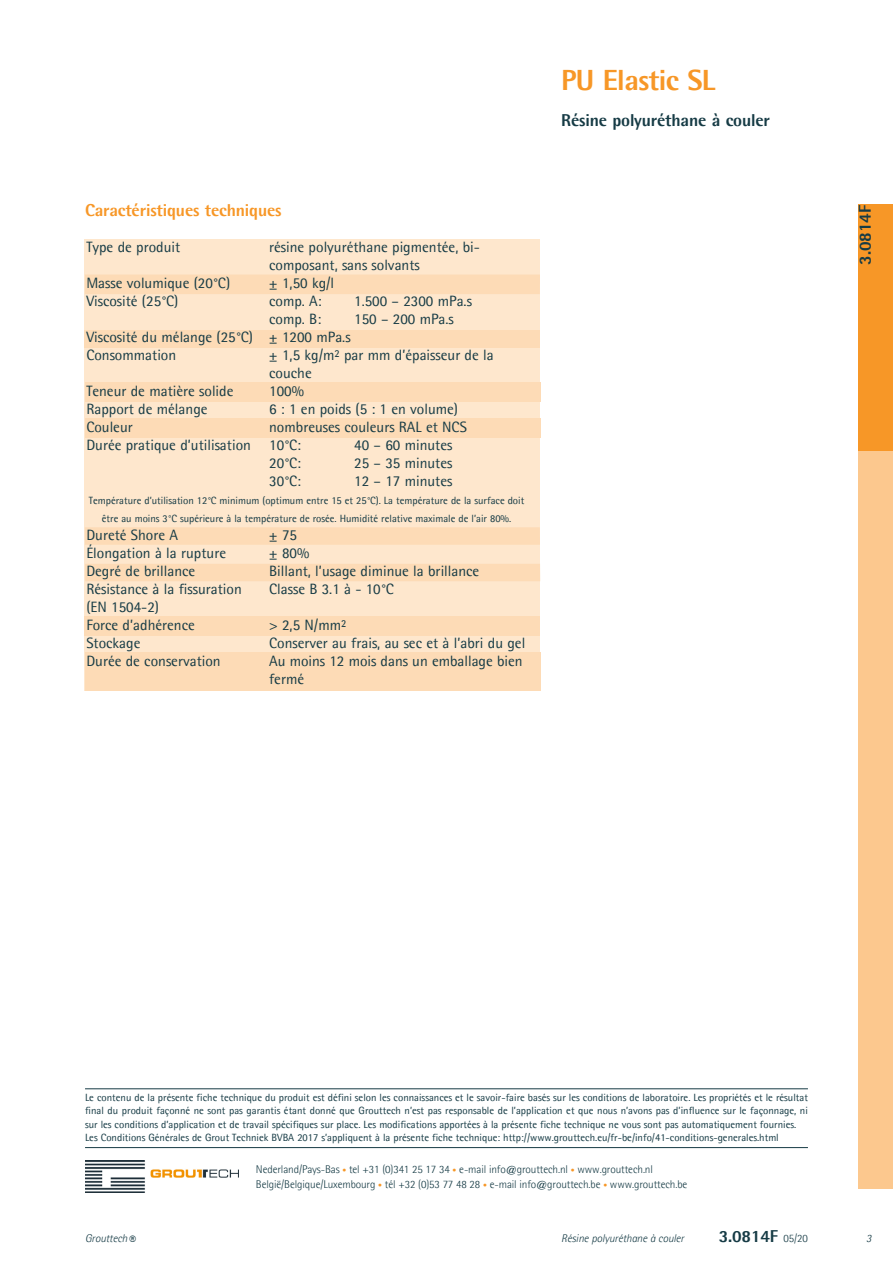
<style>
.page{position:relative;width:893px;height:1263px;background:#fff}
.page>*{position:absolute;margin:0;border:0;box-sizing:border-box;transform-origin:0 0}
.Productnaam{font:800 29.25px "Agfa Rotis Semisans";letter-spacing:-.02em;color:#f79727}
.Body_alinea{font:800 17.25px "Agfa Rotis Semisans";letter-spacing:-.01em;color:#f79727}
.Productomschrijving{font:800 17.25px "Agfa Rotis Semisans";letter-spacing:-.01em;color:#163b45}
.Productnummer{font:800 17.25px "Agfa Rotis Semisans";letter-spacing:-.01em;color:#163b45}
.Productnummer_zijbal{font:800 17.25px "Agfa Rotis Semisans";letter-spacing:-.01em;color:#163b45}
.Body_matrix_alinea_W{font:15px/18px "Agfa Rotis Semisans";color:#163b45}
.t1{font:italic 300 13.5px "Agfa Rotis Semisans";color:#163b45}
.Adresregel{font:300 11.25px "Agfa Rotis Semisans";letter-spacing:-.01em;color:#163b45}
.Soort_product____Gro{font:italic 300 11.25px "Agfa Rotis Semisans";letter-spacing:-.01em;color:#163b45}
.Datum{font:300 11.25px "Agfa Rotis Semisans";color:#163b45}
.Datum-2{font:italic 300 11.25px "Agfa Rotis Semisans";color:#163b45}
.Body_alinea-2{font:10.5px/13.5px "Agfa Rotis Semisans";color:#163b45;text-align:justify}
.Body_matrix_alinea_W-2{font:10.5px/18px "Agfa Rotis Semisans";color:#163b45;text-align:center}
.s1{font-size:7.95px;color:#f79727}
</style>
<div class="page">
<div style="left:859px;top:204px;width:34px;height:984px;background:#fcc88e"></div>
<div style="left:859px;top:205px;width:34px;height:246px;background:#f79727"></div>
<div style="left:85px;top:240px;width:455px;height:451px;background:#fee7cd"></div>
<div style="left:85px;top:275px;width:455px;height:19px;background:#fddbb6"></div>
<div style="left:85px;top:382px;width:455px;height:20px;background:#fddbb6"></div>
<div style="left:85px;top:330px;width:455px;height:17px;background:#fddbb6"></div>
<div style="left:85px;top:527px;width:455px;height:18px;background:#fddbb6"></div>
<img style="left:86px;top:1160px;width:152px;height:33px">
<div style="left:85px;top:419px;width:455px;height:19px;background:#fddbb6"></div>
<div style="left:85px;top:617px;width:455px;height:19px;background:#fddbb6"></div>
<hr style="left:85px;top:1088px;width:723px;height:1px;background:#163b45">
<hr style="left:85px;top:1147px;width:723px;height:1px;background:#163b45">
<div style="left:85px;top:564px;width:455px;height:17px;background:#fddbb6"></div>
<div style="left:85px;top:652px;width:455px;height:39px;background:#fddbb6"></div>
<p class="Body_alinea" style="left:85px;top:199px;width:198px">Caractéristiques techniques</p>
<p class="Body_matrix_alinea_W" style="left:86px;top:238px;width:95px">Type de produit</p>
<p class="Body_matrix_alinea_W" style="left:269px;top:238px;width:212px">résine polyuréthane pigmentée, bi&shy;composant, sans solvants</p>
<p class="Body_matrix_alinea_W" style="left:86px;top:274px;width:145px">Masse volumique (20°C)</p>
<p class="Body_matrix_alinea_W" style="left:269px;top:274px;width:67px">± 1,50 kg/l</p>
<p class="Body_matrix_alinea_W" style="left:86px;top:292px;width:94px">Viscosité (25°C)</p>
<p class="Body_matrix_alinea_W" style="left:269px;top:292px;width:54px">comp. A:</p>
<p class="Body_matrix_alinea_W" style="left:354px;top:292px;width:119px">1.500 – 2300 mPa.s</p>
<p class="Body_matrix_alinea_W" style="left:269px;top:310px;width:54px">comp. B:</p>
<p class="Body_matrix_alinea_W" style="left:354px;top:310px;width:101px">150 – 200 mPa.s</p>
<p class="Body_matrix_alinea_W" style="left:86px;top:328px;width:266px">Viscosité du mélange (25°C) ± 1200 mPa.s</p>
<p class="Body_matrix_alinea_W" style="left:86px;top:346px;width:91px">Consommation</p>
<p class="Body_matrix_alinea_W" style="left:269px;top:346px;width:226px">± 1,5 kg/m² par mm d’épaisseur de la couche</p>
<p class="Body_matrix_alinea_W" style="left:86px;top:382px;width:149px">Teneur de matière solide</p>
<p class="Body_matrix_alinea_W" style="left:269px;top:382px;width:36px">100%</p>
<p class="Body_matrix_alinea_W" style="left:86px;top:400px;width:123px">Rapport de mélange</p>
<p class="Body_matrix_alinea_W" style="left:269px;top:400px;width:190px">6 : 1 en poids (5 : 1 en volume)</p>
<p class="Body_matrix_alinea_W" style="left:86px;top:418px;width:48px">Couleur</p>
<p class="Body_matrix_alinea_W" style="left:269px;top:418px;width:199px">nombreuses couleurs RAL et NCS</p>
<p class="Body_matrix_alinea_W" style="left:86px;top:436px;width:216px">Durée pratique d’utilisation 10°C:</p>
<p class="Body_matrix_alinea_W" style="left:354px;top:436px;width:100px">40 – 60 minutes</p>
<p class="Body_matrix_alinea_W" style="left:269px;top:454px;width:34px">20°C:</p>
<p class="Body_matrix_alinea_W" style="left:354px;top:454px;width:100px">25 – 35 minutes</p>
<p class="Body_matrix_alinea_W" style="left:269px;top:472px;width:34px">30°C:</p>
<p class="Body_matrix_alinea_W" style="left:354px;top:472px;width:100px">12 – 17 minutes</p>
<p class="Body_matrix_alinea_W-2" style="left:89px;top:491px;width:437px">Température d’utilisation 12°C minimum (optimum entre 15 et 25°C). La température de la surface doit être au moins 3°C supérieure à la température de rosée. Humidité relative maximale de l’air 80%.</p>
<p class="Body_matrix_alinea_W" style="left:86px;top:526px;width:93px">Dureté Shore A</p>
<p class="Body_matrix_alinea_W" style="left:269px;top:526px;width:29px">± 75</p>
<p class="Body_matrix_alinea_W" style="left:86px;top:544px;width:141px">Élongation à la rupture</p>
<p class="Body_matrix_alinea_W" style="left:269px;top:544px;width:42px">± 80%</p>
<p class="Body_matrix_alinea_W" style="left:86px;top:562px;width:110px">Degré de brillance</p>
<p class="Body_matrix_alinea_W" style="left:269px;top:562px;width:212px">Billant, l’usage diminue la brillance</p>
<p class="Body_matrix_alinea_W" style="left:86px;top:580px;width:157px">Résistance à la fissuration</p>
<p class="Body_matrix_alinea_W" style="left:269px;top:580px;width:126px">Classe B 3.1 à - 10°C</p>
<p class="Body_matrix_alinea_W" style="left:86px;top:598px;width:74px">(EN 1504-2)</p>
<p class="Body_matrix_alinea_W" style="left:86px;top:616px;width:110px">Force d’adhérence</p>
<p class="Body_matrix_alinea_W" style="left:269px;top:616px;width:79px">&gt; 2,5 N/mm²</p>
<p class="Body_matrix_alinea_W" style="left:86px;top:634px;width:56px">Stockage</p>
<p class="Body_matrix_alinea_W" style="left:269px;top:634px;width:258px">Conserver au frais, au sec et à l’abri du gel</p>
<p class="Body_matrix_alinea_W" style="left:86px;top:652px;width:136px">Durée de conservation</p>
<p class="Body_matrix_alinea_W" style="left:269px;top:652px;width:255px">Au moins 12 mois dans un emballage bien fermé</p>
<p class="Productnaam" style="left:561px;top:62px;width:156px">PU Elastic SL</p>
<p class="Productomschrijving" style="left:561px;top:109px;width:210px">Résine polyuréthane à couler</p>
<p class="Productnummer_zijbal" style="left:854px;top:264px;width:61px;rotate:-90deg">3.0814F</p>
<p class="Body_alinea-2" style="left:85px;top:1090px;width:724px">Le contenu de la présente fiche technique du produit est défini selon les connaissances et le savoir-faire basés sur les conditions de laboratoire. Les propriétés et le résultat final du produit façonné ne sont pas garantis étant donné que Grouttech n’est pas responsable de l’application et que nous n’avons pas d’influence sur le façonnage, ni sur les conditions d’application et de travail spécifiques sur place. Les modifications apportées à la présente fiche technique ne vous sont pas automatiquement fournies.</p>
<p class="Body_alinea-2" style="left:85px;top:1131px;width:695px">Les Conditions Générales de Grout Techniek BVBA 2017 s’appliquent à la présente fiche technique: http://www.grouttech.eu/fr-be/info/41-conditions-generales.html</p>
<p class="Adresregel" style="left:256px;top:1163px;width:398px">Nederland/Pays-Bas <span class="s1">•</span> tel +31 (0)341 25 17 34 <span class="s1">•</span> e-mail info@grouttech.nl <span class="s1">•</span> www.grouttech.nl</p>
<p class="Adresregel" style="left:256px;top:1178px;width:433px">België/Belgique/Luxembourg <span class="s1">•</span> tél +32 (0)53 77 48 28 <span class="s1">•</span> e-mail info@grouttech.be <span class="s1">•</span> www.grouttech.be</p>
<p class="Soort_product____Gro" style="left:85px;top:1232px;width:44px">Grouttech</p>
<p class="t1" style="left:128px;top:1233px;width:8px">®</p>
<p class="Soort_product____Gro" style="left:561px;top:1232px;width:124px">Résine polyuréthane à couler</p>
<p class="Productnummer" style="left:719px;top:1225px;width:61px">3.0814F</p>
<p class="Datum" style="left:784px;top:1232px;width:26px">05/20</p>
<p class="Datum-2" style="left:866px;top:1232px;width:7px">3</p>
</div>
